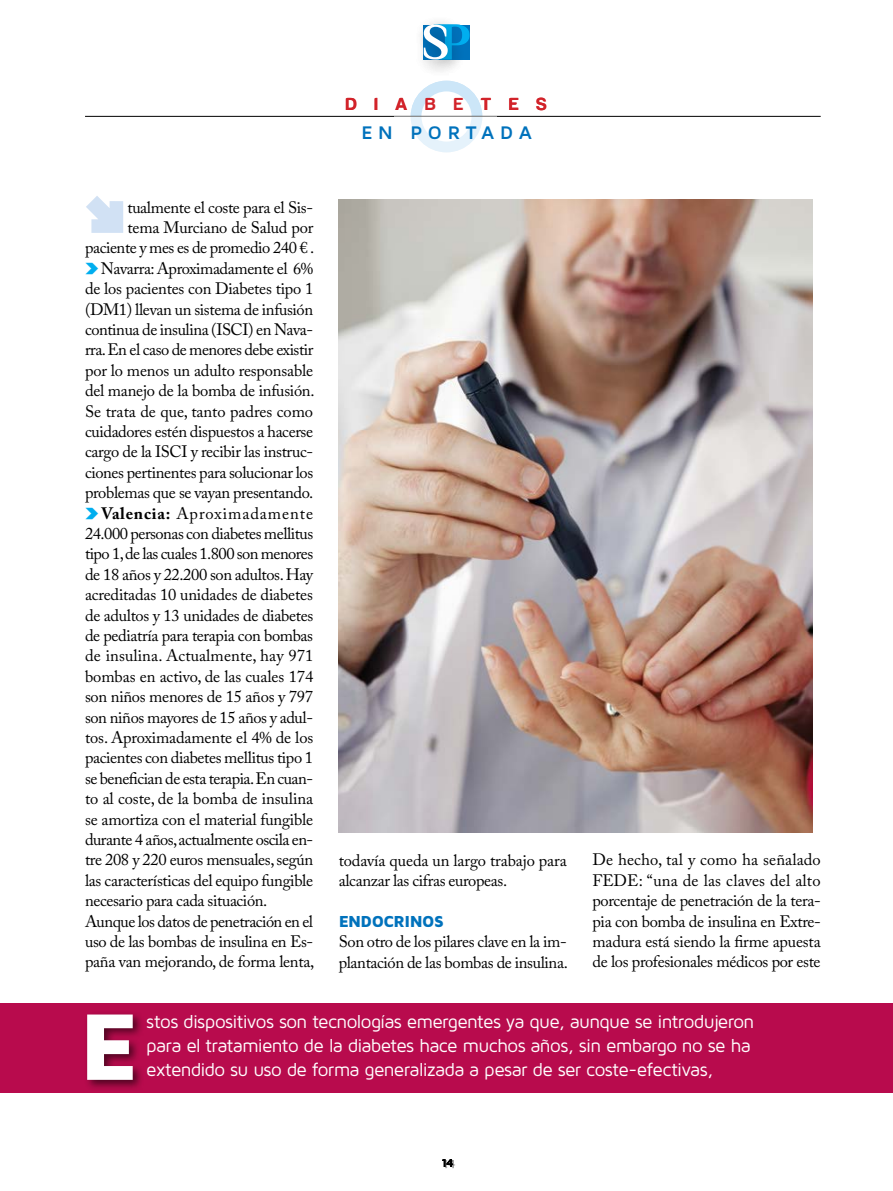
<style>
.page{position:relative;width:893px;height:1191px;background:#fff}
.page>*{position:absolute;margin:0;border:0;box-sizing:border-box;transform-origin:0 0}
.t1{font:900 97.95px "Maven Pro";color:#fff}
.t2{font:18.9px/24px "Maven Pro";letter-spacing:-.035em;color:#fff}
.t3{font:700 18.9px "Maven Pro";letter-spacing:.29em;color:#0072bc}
.t4{font:700 18px "Harabara";letter-spacing:1em;color:#d2232a}
.t5{font:16.5px/20.4px "Adobe Caslon Pro";letter-spacing:-.025em;color:#000}
.t6{font:16.5px "Adobe Caslon Pro";letter-spacing:-.005em;color:#000}
.t7{font:16.5px "Adobe Caslon Pro";letter-spacing:.005em;color:#000}
.t8{font:16.5px "Adobe Caslon Pro";color:#000}
.t9{font:16.5px "Adobe Caslon Pro";letter-spacing:.06em;color:#000}
.t10{font:900 16.5px "Maven Pro";letter-spacing:-.035em;color:#0072bc}
.t11{font:12px "Maven Pro";color:#000}
.s1{font-family:"Arrowdyn";font-weight:800;color:#00aeef}
.s2{font-weight:700}
</style>
<div class="page">
<svg style="left:405px;top:80px;width:83px;height:36px"></svg>
<svg style="left:416px;top:86px;width:61px;height:61px"></svg>
<div style="left:411px;top:81px;width:71px;height:71px;border:11px solid #cce6f8;border-radius:50%"></div>
<hr style="left:85px;top:116px;width:736px;height:1px;background:#000">
<div style="left:424px;top:25px;width:46px;height:35px;background:#0072bc"></div>
<div style="left:414px;top:15px;width:52px;height:62px;background:#000;opacity:.3"></div>
<svg style="left:424px;top:25px;width:46px;height:34px"></svg>
<svg style="left:394px;top:116px;width:102px;height:37px"></svg>
<div style="left:444px;top:1160px;width:11px;height:8px;background:#000;opacity:.1"></div>
<div style="left:0;top:1003px;width:893px;height:90px;background:#b80b4d"></div>
<div style="left:84px;top:1011px;width:60px;height:80px;background:#000;opacity:.57"></div>
<svg style="left:86px;top:196px;width:37px;height:37px"></svg>
<img style="left:339px;top:200px;width:474px;height:632px">
<p class="t5" style="left:127px;top:197px;width:187px">tualmente el coste para el Sis-</p>
<p class="t5" style="left:127px;top:217px;width:187px">tema Murciano de Salud por</p>
<p class="t5" style="left:85px;top:237px;width:231px">paciente y mes es de promedio 240 € .</p>
<p class="t5" style="left:85px;top:258px;width:230px"><span class="s1">c</span> Navarra: Aproximadamente el 6%</p>
<p class="t5" style="left:85px;top:278px;width:230px">de los pacientes con Diabetes tipo 1</p>
<p class="t5" style="left:85px;top:299px;width:230px">(DM1) llevan un sistema de infusión</p>
<p class="t5" style="left:85px;top:319px;width:230px">continua de insulina (ISCI) en Nava-</p>
<p class="t5" style="left:85px;top:339px;width:230px">rra. En el caso de menores debe existir</p>
<p class="t5" style="left:85px;top:360px;width:230px">por lo menos un adulto responsable</p>
<p class="t5" style="left:85px;top:380px;width:231px">del manejo de la bomba de infusión.</p>
<p class="t8" style="left:85px;top:401px;width:230px">Se trata de que, tanto padres como</p>
<p class="t5" style="left:85px;top:421px;width:230px">cuidadores estén dispuestos a hacerse</p>
<p class="t5" style="left:85px;top:441px;width:230px">cargo de la ISCI y recibir las instruc-</p>
<p class="t5" style="left:85px;top:462px;width:230px">ciones pertinentes para solucionar los</p>
<p class="t5" style="left:85px;top:482px;width:230px">problemas que se vayan presentando.</p>
<p class="t9" style="left:85px;top:503px;width:230px"><span class="s1">c</span><span class="s2">Valencia:</span> Aproximadamente</p>
<p class="t5" style="left:85px;top:523px;width:230px">24.000 personas con diabetes mellitus</p>
<p class="t5" style="left:85px;top:543px;width:230px">tipo 1, de las cuales 1.800 son menores</p>
<p class="t5" style="left:85px;top:564px;width:230px">de 18 años y 22.200 son adultos. Hay</p>
<p class="t5" style="left:85px;top:584px;width:229px">acreditadas 10 unidades de diabetes</p>
<p class="t5" style="left:85px;top:605px;width:230px">de adultos y 13 unidades de diabetes</p>
<p class="t5" style="left:85px;top:625px;width:230px">de pediatría para terapia con bombas</p>
<p class="t7" style="left:85px;top:646px;width:230px">de insulina. Actualmente, hay 971</p>
<p class="t6" style="left:85px;top:666px;width:230px">bombas en activo, de las cuales 174</p>
<p class="t5" style="left:85px;top:686px;width:230px">son niños menores de 15 años y 797</p>
<p class="t5" style="left:85px;top:706px;width:230px">son niños mayores de 15 años y adul-</p>
<p class="t5" style="left:85px;top:727px;width:230px">tos. Aproximadamente el 4% de los</p>
<p class="t5" style="left:85px;top:747px;width:230px">pacientes con diabetes mellitus tipo 1</p>
<p class="t5" style="left:85px;top:768px;width:230px">se benefician de esta terapia. En cuan-</p>
<p class="t6" style="left:85px;top:789px;width:230px">to al coste, de la bomba de insulina</p>
<p class="t5" style="left:85px;top:808px;width:230px">se amortiza con el material fungible</p>
<p class="t5" style="left:85px;top:829px;width:230px">durante 4 años, actualmente oscila en-</p>
<p class="t5" style="left:85px;top:849px;width:230px">tre 208 y 220 euros mensuales, según</p>
<p class="t5" style="left:85px;top:870px;width:230px">las características del equipo fungible</p>
<p class="t5" style="left:85px;top:890px;width:184px">necesario para cada situación.</p>
<p class="t5" style="left:85px;top:910px;width:230px">Aunque los datos de penetración en el</p>
<p class="t5" style="left:85px;top:931px;width:230px">uso de las bombas de insulina en Es-</p>
<p class="t5" style="left:85px;top:951px;width:231px">paña van mejorando, de forma lenta,</p>
<p class="t4" style="left:346px;top:94px;width:202px">DIABETES</p>
<p class="t3" style="left:361px;top:121px;width:172px">EN PORTADA</p>
<p class="t5" style="left:339px;top:849px;width:230px">todavía queda un largo trabajo para alcanzar las cifras europeas.</p>
<p class="t10" style="left:339px;top:911px;width:107px">ENDOCRI NOS</p>
<p class="t5" style="left:339px;top:931px;width:231px">Son otro de los pilares clave en la im&shy;plantación de las bombas de insulina.</p>
<p class="t5" style="left:592px;top:849px;width:230px;text-align:justify">De hecho, tal y como ha señalado FEDE: “una de las claves del alto porcentaje de penetración de la tera&shy;pia con bomba de insulina en Extre&shy;madura está siendo la firme apuesta de los profesionales médicos por este</p>
<h1 class="t1" style="left:79px;top:985px;width:61px">e</h1>
<p class="t2" style="left:146px;top:1009px;width:610px">stos dispositivos son tecnologías emergentes ya que, aunque se introdujeron para el tratamiento de la diabetes hace muchos años, sin embargo no se ha</p>
<p class="t2" style="left:146px;top:1057px;width:569px">extendido su uso de forma generalizada a pesar de ser coste-efectivas,</p>
<p class="t11" style="left:441px;top:1155px;width:14px">14</p>
</div>
